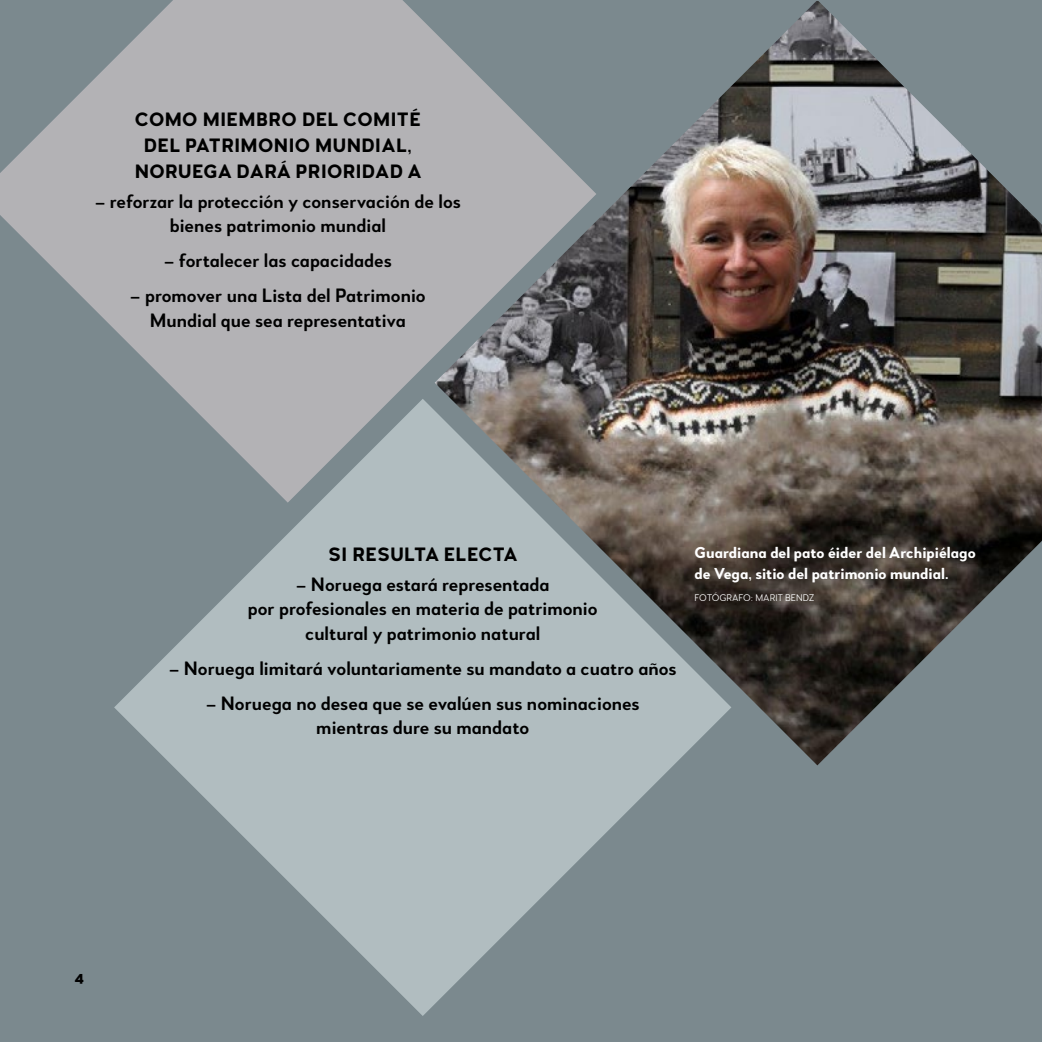
<style>
.page{position:relative;width:1042px;height:1042px;background:#7b898e}
.page>*{position:absolute;margin:0;border:0;box-sizing:border-box;transform-origin:0 0}
.t1{font:600 19.25px/24.5px "Woodford Bourne PRO";color:#000;text-align:center}
.t2{font:700 19.25px/26.2px "Woodford Bourne PRO";letter-spacing:.025em;color:#000;text-align:center}
.t3{font:700 15.75px/20.5px "Woodford Bourne PRO";color:#fff}
.t4{font:700 15.75px "Woodford Bourne PRO";color:#000}
.t5{font:300 9.62px "Woodford Bourne PRO";color:#fff}
</style>
<div class="page">
<svg style="left:0;top:0;width:435px;height:399px;fill:#b3b2b5"></svg>
<svg style="left:114px;top:399px;width:560px;height:617px;fill:#b1bdc0"></svg>
<img style="left:435px;top:1px;width:607px;height:764px">
<p class="t2" style="left:135px;top:106px;width:288px">COMO MIEMBRO DEL COMITÉ<br>DEL PATRIMONIO MUNDIAL,<br>NORUEGA DARÁ PRIORIDAD A</p>
<p class="t1" style="left:95px;top:189px;width:368px">– reforzar la protección y conservación de los bienes patrimonio mundial</p>
<p class="t1" style="left:164px;top:249px;width:229px">– fortalecer las capacidades</p>
<p class="t1" style="left:130px;top:284px;width:297px">– promover una Lista del Patrimonio<br>Mundial que sea representativa</p>
<p class="t2" style="left:328px;top:541px;width:191px">SI RESULTA ELECTA</p>
<p class="t1" style="left:248px;top:572px;width:351px">– Noruega estará representada<br>por profesionales en materia de patrimonio cultural y patrimonio natural</p>
<p class="t1" style="left:169px;top:656px;width:509px">– Noruega limitará voluntariamente su mandato a cuatro años</p>
<p class="t1" style="left:206px;top:691px;width:435px">– Noruega no desea que se evalúen sus nominaciones mientras dure su mandato</p>
<p class="t3" style="left:694px;top:543px;width:282px">Guardiana del pato éider del Archipiélago de Vega, sitio del patrimonio mundial.</p>
<p class="t5" style="left:694px;top:592px;width:121px">FOTÓGRAFO: MARIT BENDZ</p>
<p class="t4" style="left:74px;top:967px;width:11px">4</p>
</div>
